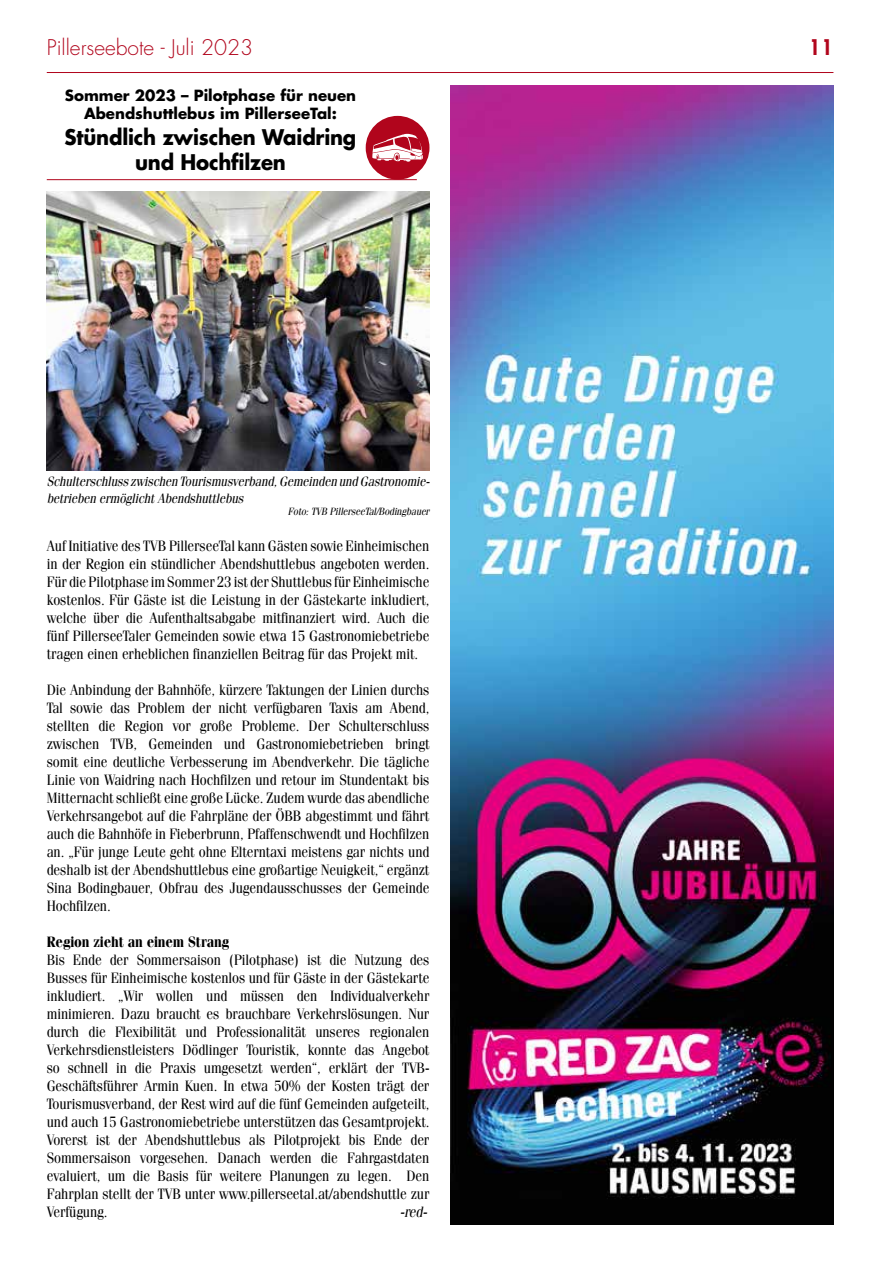
<style>
.page{position:relative;width:893px;height:1263px;background:#fff}
.page>*{position:absolute;margin:0;border:0;box-sizing:border-box;transform-origin:0 0}
.t1{font:700 21px/25.2px "Futura LT";letter-spacing:-.01em;color:#000;text-align:center;scale:.94 1}
.t2{font:300 21px "Futura LT";color:#b1051c}
.t3{font:700 condensed 21px "Futura LT";color:#b1051c}
.t4{font:15px/18px "Fenice LT";letter-spacing:-.01em;color:#000;text-align:justify;scale:.9 1}
.t5{font:700 15px/18px "Futura LT";color:#000;text-align:center}
.t6{font:700 15px "Fenice LT";letter-spacing:-.01em;color:#000;scale:.9 1}
.t7{font:italic 15px "Fenice LT";color:#000;scale:.9 1}
.t8{font:italic 13.5px/16.2px "Fenice LT";letter-spacing:-.01em;color:#000;scale:.9 1}
.t9{font:italic 10.5px "Fenice LT";letter-spacing:-.01em;color:#000;scale:.9 1}
</style>
<div class="page">
<hr style="left:47px;top:72px;width:786px;height:1px;background:#b1051c">
<img style="left:451px;top:85px;width:382px;height:1140px">
<div style="left:366px;top:116px;width:63px;height:64px;background:#b1051c;border-radius:50%"></div>
<svg style="left:372px;top:134px;width:51px;height:28px"></svg>
<hr style="left:47px;top:179px;width:370px;height:1px;background:#b1051c">
<img style="left:47px;top:191px;width:382px;height:279px">
<h1 class="t2" style="left:47px;top:34px;width:208px">Pillerseebote - Juli 2023</h1>
<h1 class="t3" style="left:810px;top:34px;width:24px">11</h1>
<p class="t5" style="left:65px;top:87px;width:293px">Sommer 2023 – Pilotphase für neuen<br>Abendshuttlebus im PillerseeTal:</p>
<h1 class="t1" style="left:65px;top:124px;width:312px">Stündlich zwischen Waidring und Hochfilzen</h1>
<p class="t8" style="left:47px;top:473px;width:427px">Schulterschluss zwischen Tourismusverband, Gemeinden und Gastronomie&shy;betrieben ermöglicht Abendshuttlebus</p>
<p class="t9" style="left:288px;top:505px;width:159px">Foto: TVB PillerseeTal/Bodingbauer</p>
<p class="t4" style="left:47px;top:537px;width:427px">Auf Initiative des TVB PillerseeTal kann Gästen sowie Einheimischen in der Region ein stündlicher Abendshuttlebus angeboten werden.<br>Für die Pilotphase im Sommer 23 ist der Shuttlebus für Einheimische kostenlos. Für Gäste ist die Leistung in der Gästekarte inkludiert, welche über die Aufenthaltsabgabe mitfinanziert wird. Auch die fünf PillerseeTaler Gemeinden sowie etwa 15 Gastronomiebetriebe tragen einen erheblichen finanziellen Beitrag für das Projekt mit.</p>
<p class="t4" style="left:47px;top:681px;width:427px">Die Anbindung der Bahnhöfe, kürzere Taktungen der Linien durchs Tal sowie das Problem der nicht verfügbaren Taxis am Abend, stellten die Region vor große Probleme. Der Schulterschluss zwischen TVB, Gemeinden und Gastronomiebetrieben bringt somit eine deutliche Verbesserung im Abendverkehr. Die tägliche Linie von Waidring nach Hochfilzen und retour im Stundentakt bis Mitternacht schließt eine große Lücke. Zudem wurde das abendliche Verkehrsangebot auf die Fahrpläne der ÖBB abgestimmt und fährt auch die Bahnhöfe in Fieberbrunn, Pfaffenschwendt und Hochfilzen an. „Für junge Leute geht ohne Elterntaxi meistens gar nichts und deshalb ist der Abendshuttlebus eine großartige Neuigkeit,“ ergänzt Sina Bodingbauer, Obfrau des Jugendausschusses der Gemeinde Hochfilzen.</p>
<p class="t6" style="left:47px;top:933px;width:204px">Region zieht an einem Strang</p>
<p class="t4" style="left:47px;top:951px;width:427px">Bis Ende der Sommersaison (Pilotphase) ist die Nutzung des Busses für Einheimische kostenlos und für Gäste in der Gästekarte inkludiert. „Wir wollen und müssen den Individualverkehr minimieren. Dazu braucht es brauchbare Verkehrslösungen. Nur durch die Flexibilität und Professionalität unseres regionalen Verkehrsdienstleisters Dödlinger Touristik, konnte das Angebot so schnell in die Praxis umgesetzt werden“, erklärt der TVB-Geschäftsführer Armin Kuen. In etwa 50% der Kosten trägt der Tourismusverband, der Rest wird auf die fünf Gemeinden aufgeteilt, und auch 15 Gastronomiebetriebe unterstützen das Gesamtprojekt.<br>Vorerst ist der Abendshuttlebus als Pilotprojekt bis Ende der Sommersaison vorgesehen. Danach werden die Fahrgastdaten evaluiert, um die Basis für weitere Planungen zu legen. Den Fahrplan stellt der TVB unter www.pillerseetal.at/abendshuttle zur Verfügung.</p>
<p class="t7" style="left:400px;top:1203px;width:32px">-red-</p>
</div>
